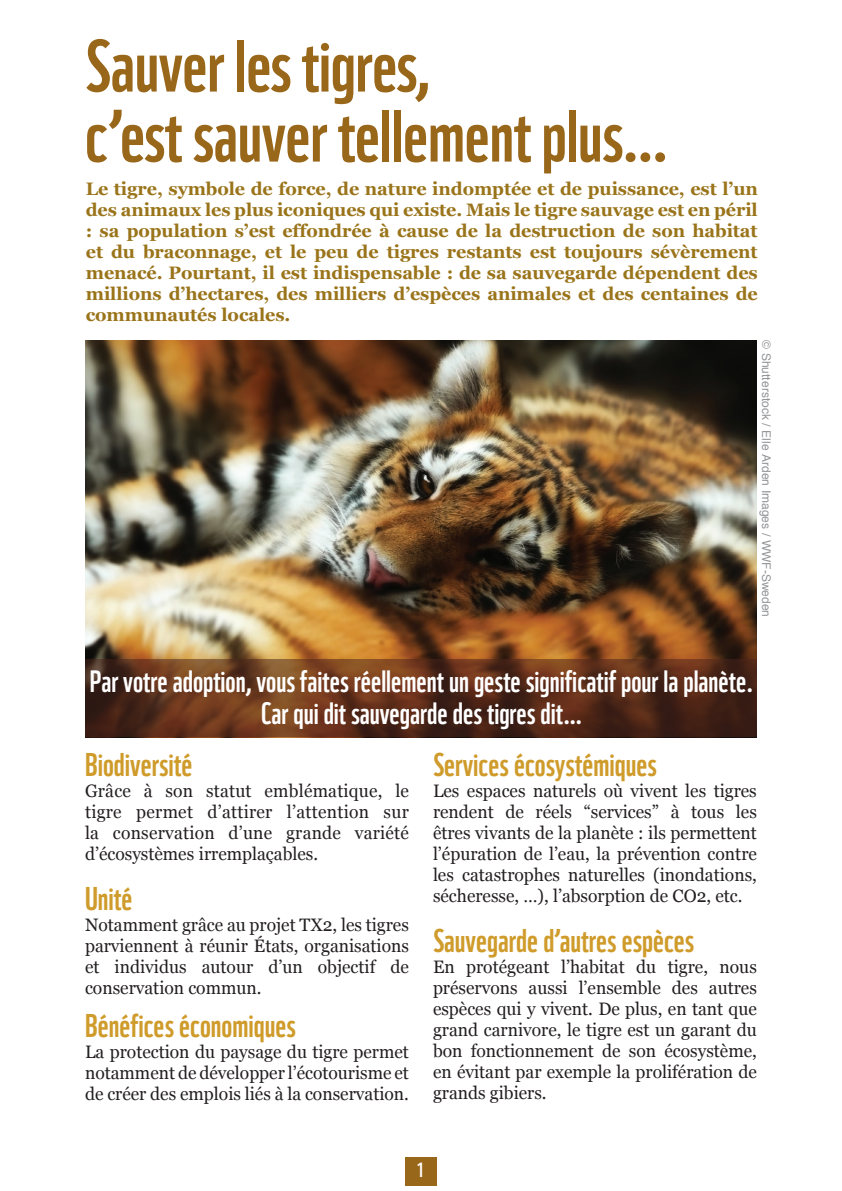
<style>
.page{position:relative;width:842px;height:1191px;background:#fff}
.page>*{position:absolute;margin:0;border:0;box-sizing:border-box;transform-origin:0 0}
.t1{font:72px "WWF";letter-spacing:-.005em;color:#99671a}
.Normal_e{font:32px "WWF";color:#cf9b2a}
.Normal_e-2{font:30px/32px "WWF";color:#fff;text-align:center}
.t2{font:20px "WWF";color:#fff}
.Normal_e-3{font:18px/21px "Georgia";color:#231f20;text-align:justify}
.Normal_e-4{font:700 18px/21px "Georgia";letter-spacing:-.005em;color:#9a741a;text-align:justify}
.Normal_e-5{font:12px "Helvetica";color:#939598}
</style>
<div class="page">
<img style="left:85px;top:340px;width:672px;height:319px">
<svg style="left:85px;top:659px;width:672px;height:78px;background:#5b2f1a"></svg>
<div style="left:405px;top:1157px;width:32px;height:28px;background:#99671a"></div>
<p class="t1" style="left:85px;top:9px;width:346px">Sauver les tigres,</p>
<p class="t1" style="left:85px;top:79px;width:585px">c’est sauver tellement plus…</p>
<p class="Normal_e-4" style="left:86px;top:177px;width:673px">Le tigre, symbole de force, de nature indomptée et de puissance, est l’un des animaux les plus iconiques qui existe. Mais le tigre sauvage est en péril : sa population s’est effondrée à cause de la destruction de son habitat et du braconnage, et le peu de tigres restants est toujours sévèrement menacé. Pourtant, il est indispensable : de sa sauvegarde dépendent des millions d’hectares, des milliers d’espèces animales et des centaines de communautés locales.</p>
<p class="Normal_e-5" style="left:775px;top:340px;width:278px;rotate:90deg">© Shutterstock / Elle Arden Images / WWF-Sweden</p>
<p class="Normal_e-2" style="left:90px;top:662px;width:665px">Par votre adoption, vous faites réellement un geste significatif pour la planète.<br>Car qui dit sauvegarde des tigres dit…</p>
<p class="Normal_e" style="left:85px;top:739px;width:109px">Biodiversité</p>
<p class="Normal_e-3" style="left:85px;top:779px;width:325px">Grâce à son statut emblématique, le tigre permet d’attirer l’attention sur la conservation d’une grande variété d’écosystèmes irremplaçables.</p>
<p class="Normal_e" style="left:85px;top:873px;width:49px">Unité</p>
<p class="Normal_e-3" style="left:85px;top:913px;width:325px">Notamment grâce au projet TX2, les tigres parviennent à réunir États, organisations et individus autour d’un objectif de conservation commun.</p>
<p class="Normal_e" style="left:85px;top:1000px;width:212px">Bénéfices économiques</p>
<p class="Normal_e-3" style="left:85px;top:1040px;width:325px">La protection du paysage du tigre permet notamment de développer l’écotourisme et de créer des emplois liés à la conservation.</p>
<p class="Normal_e" style="left:433px;top:739px;width:225px">Services écosystémiques</p>
<p class="Normal_e-3" style="left:433px;top:779px;width:325px">Les espaces naturels où vivent les tigres rendent de réels “services” à tous les êtres vivants de la planète : ils permettent l’épuration de l’eau, la prévention contre les catastrophes naturelles (inondations, sécheresse, …), l’absorption de CO2, etc.</p>
<p class="Normal_e" style="left:433px;top:915px;width:263px">Sauvegarde d’autres espèces</p>
<p class="Normal_e-3" style="left:433px;top:955px;width:325px">En protégeant l’habitat du tigre, nous préservons aussi l’ensemble des autres espèces qui y vivent. De plus, en tant que grand carnivore, le tigre est un garant du bon fonctionnement de son écosystème, en évitant par exemple la prolifération de grands gibiers.</p>
<p class="t2" style="left:416px;top:1154px;width:9px">1</p>
</div>
